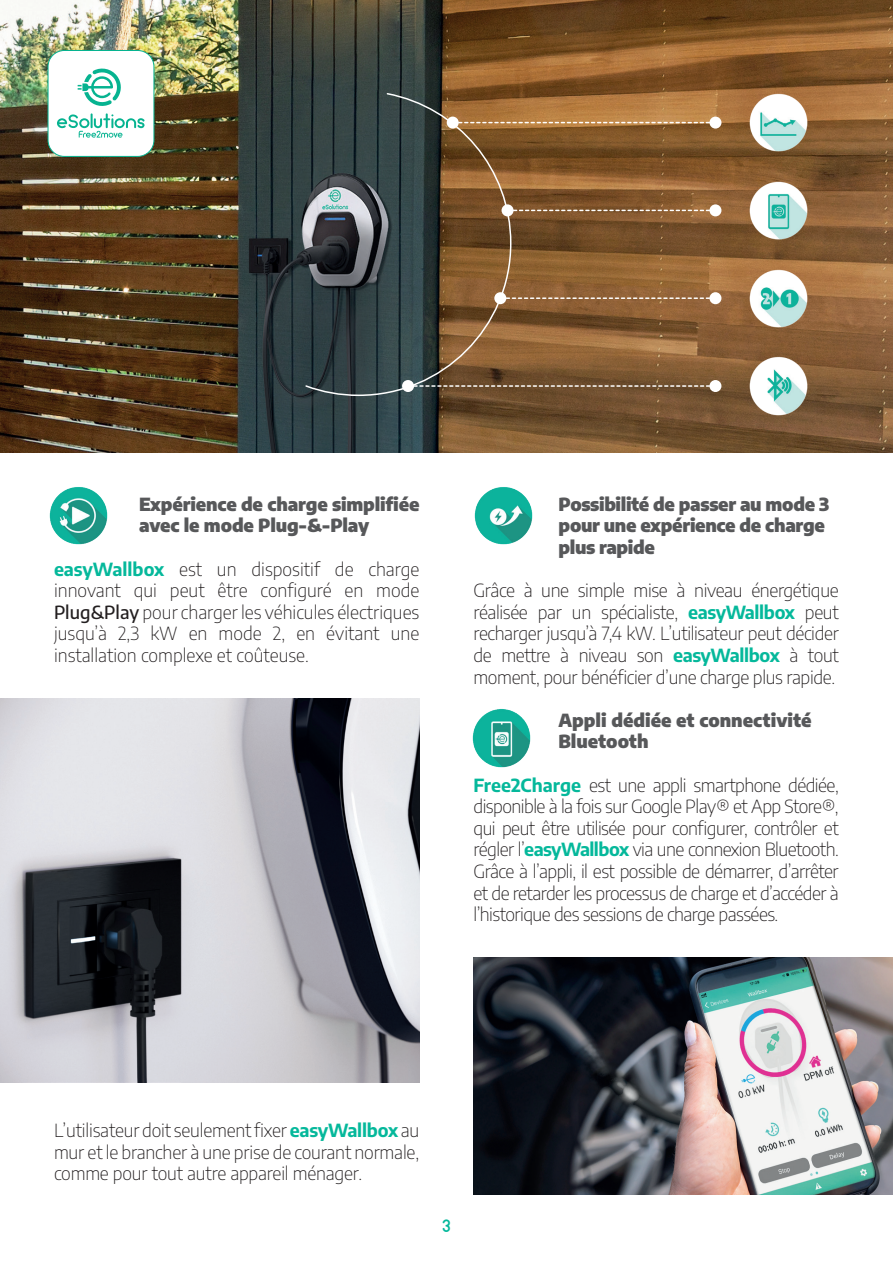
<style>
.page{position:relative;width:893px;height:1263px;background:#fff}
.page>*{position:absolute;margin:0;border:0;box-sizing:border-box;transform-origin:0 0}
.t1{font:200 18px/21.6px "Encode Sans";letter-spacing:-.02em;color:#231f20;text-align:justify}
.t2{font:900 18px/21.6px "Encode Sans";letter-spacing:-.01em;color:#57585a}
.t3{font:18px "Arciform";color:#05b89b}
.s1{font-weight:700;color:#05b89b}
.s2{font-weight:500}
</style>
<div class="page">
<img style="left:473px;top:957px;width:420px;height:237px">
<img style="left:0;top:698px;width:419px;height:384px">
<img style="left:49px;top:487px;width:59px;height:58px">
<img style="left:472px;top:709px;width:59px;height:59px">
<img style="left:474px;top:487px;width:59px;height:58px">
<img style="left:0;top:0;width:893px;height:453px">
<svg style="left:304px;top:92px;width:208px;height:305px;background:#524d41"></svg>
<div style="left:48px;top:50px;width:106px;height:107px;background:#fff;border:1px solid #06b390;border-radius:16px"></div>
<svg style="left:57px;top:68px;width:88px;height:70px"></svg>
<svg style="left:414px;top:385px;width:295px;height:2px"></svg>
<div style="left:402px;top:380px;width:12px;height:12px;background:#fff;border-radius:50%"></div>
<div style="left:709px;top:380px;width:12px;height:12px;background:#fff;border-radius:50%"></div>
<svg style="left:514px;top:210px;width:195px;height:1px"></svg>
<div style="left:502px;top:204px;width:12px;height:12px;background:#fff;border-radius:50%"></div>
<div style="left:709px;top:204px;width:12px;height:12px;background:#fff;border-radius:50%"></div>
<svg style="left:506px;top:297px;width:203px;height:2px"></svg>
<div style="left:494px;top:292px;width:12px;height:12px;background:#fff;border-radius:50%"></div>
<div style="left:709px;top:292px;width:12px;height:12px;background:#fff;border-radius:50%"></div>
<svg style="left:459px;top:122px;width:250px;height:1px"></svg>
<div style="left:447px;top:117px;width:12px;height:12px;background:#fff;border-radius:50%"></div>
<div style="left:709px;top:117px;width:12px;height:12px;background:#fff;border-radius:50%"></div>
<img style="left:744px;top:176px;width:68px;height:68px">
<img style="left:744px;top:88px;width:68px;height:69px">
<img style="left:744px;top:264px;width:68px;height:68px">
<img style="left:744px;top:352px;width:68px;height:68px">
<p class="t2" style="left:139px;top:492px;width:282px">Expérience de charge simplifiée avec le mode Plug-&amp;-Play</p>
<p class="t1" style="left:54px;top:557px;width:367px"><span class="s1">easyWallbox</span> est un dispositif de charge innovant qui peut être configuré en mode <span class="s2">Plug&amp;Play</span> pour charger les véhicules électriques jusqu’à 2,3 kW en mode 2, en évitant une installation complexe et coûteuse.</p>
<p class="t2" style="left:559px;top:492px;width:272px">Possibilité de passer au mode 3 pour une expérience de charge plus rapide</p>
<p class="t1" style="left:473px;top:579px;width:367px">Grâce à une simple mise à niveau énergétique réalisée par un spécialiste, <span class="s1">easyWallbox</span> peut recharger jusqu’à 7,4 kW. L’utilisateur peut décider de mettre à niveau son <span class="s1">easyWallbox</span> à tout moment, pour bénéficier d’une charge plus rapide.</p>
<p class="t2" style="left:559px;top:708px;width:255px">Appli dédiée et connectivité<br>Bluetooth</p>
<p class="t1" style="left:473px;top:773px;width:367px"><span class="s1">Free2Charge</span> est une appli smartphone dédiée, disponible à la fois sur Google Play® et App Store®, qui peut être utilisée pour configurer, contrôler et régler l’<span class="s1">easyWallbox</span> via une connexion Bluetooth.<br>Grâce à l’appli, il est possible de démarrer, d’arrêter et de retarder les processus de charge et d’accéder à l’historique des sessions de charge passées.</p>
<p class="t1" style="left:54px;top:1119px;width:367px">L’utilisateur doit seulement fixer <span class="s1">easyWallbox</span> au mur et le brancher à une prise de courant normale, comme pour tout autre appareil ménager.</p>
<p class="t3" style="left:442px;top:1214px;width:10px">3</p>
</div>
